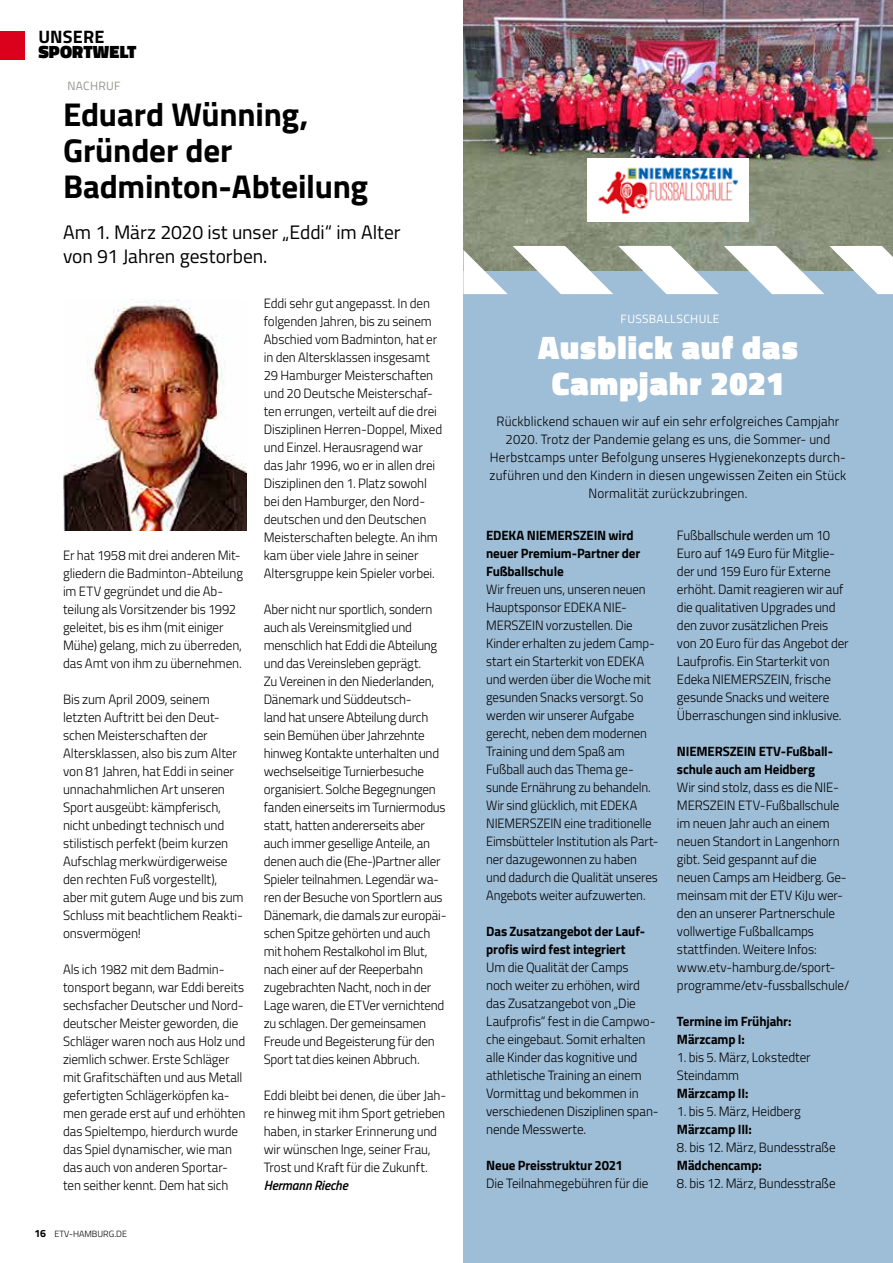
<style>
.page{position:relative;width:893px;height:1263px;background:#fff}
.page>*{position:absolute;margin:0;border:0;box-sizing:border-box;transform-origin:0 0}
.t1{font:700 33px/36px "Titillium Web";letter-spacing:-.005em;color:#000}
.t2{font:900 33px/36px "Titillium Web";letter-spacing:.035em;color:#fff;text-align:center}
.t3{font:19.5px/24px "Titillium Web";letter-spacing:-.005em;color:#000}
.t4{font:900 18px "Titillium Web";letter-spacing:.01em;color:#000}
.t5{font:700 18px "Titillium Web";letter-spacing:.01em;color:#000}
.t6{font:300 13.5px/18px "Titillium Web";letter-spacing:-.01em;color:#000}
.t7{font:300 13.5px/18px "Titillium Web";letter-spacing:-.01em;color:#000;scale:.95 1}
.t8{font:300 13.5px/18px "Titillium Web";letter-spacing:.01em;color:#000;text-align:center}
.t9{font:700 13.5px/18px "Titillium Web";letter-spacing:-.01em;color:#000}
.t10{font:italic 600 13.5px "Titillium Web";letter-spacing:-.01em;color:#000}
.t11{font:12px "Titillium Web";letter-spacing:.03em;color:#fff}
.t12{font:12px "Titillium Web";letter-spacing:.025em;color:#949691}
.t13{font:300 9px "Titillium Web";color:#000}
.s1{font-weight:700;font-size:10.5px}
</style>
<div class="page">
<img style="left:64px;top:299px;width:183px;height:232px">
<div style="left:464px;top:89px;width:429px;height:1174px;background:#9ebdd6"></div>
<img style="left:463px;top:0;width:430px;height:246px">
<svg style="left:463px;top:246px;width:430px;height:48px"></svg>
<div style="left:587px;top:159px;width:162px;height:63px;background:#fff"></div>
<img style="left:598px;top:167px;width:140px;height:47px">
<div style="left:0;top:31px;width:24px;height:28px;background:#db001b"></div>
<h3 class="t5" style="left:38px;top:23px;width:68px">UNSERE</h3>
<h3 class="t4" style="left:38px;top:39px;width:100px">SPORTWELT</h3>
<p class="t12" style="left:67px;top:77px;width:55px">NACHRUF</p>
<h1 class="t1" style="left:63px;top:95px;width:307px">Eduard Wünning,<br>Gründer der<br>Badminton-Abteilung</h1>
<h2 class="t3" style="left:63px;top:219px;width:339px">Am 1. März 2020 ist unser „Eddi“ im Alter von 91 Jahren gestorben.</h2>
<p class="t6" style="left:63px;top:545px;width:181px">Er hat 1958 mit drei anderen Mit&shy;gliedern die Badminton-Abteilung im ETV gegründet und die Ab&shy;teilung als Vorsitzender bis 1992 geleitet, bis es ihm (mit einiger<br>Mühe) gelang, mich zu überreden, das Amt von ihm zu übernehmen.</p>
<p class="t6" style="left:63px;top:689px;width:182px">Bis zum April 2009, seinem letzten Auftritt bei den Deut&shy;schen Meisterschaften der<br>Altersklassen, also bis zum Alter von 81 Jahren, hat Eddi in seiner unnachahmlichen Art unseren<br>Sport ausgeübt: kämpferisch, nicht unbedingt technisch und stilistisch perfekt (beim kurzen<br>Aufschlag merkwürdigerweise den rechten Fuß vorgestellt), aber mit gutem Auge und bis zum<br>Schluss mit beachtlichem Reakti&shy;onsvermögen!</p>
<p class="t6" style="left:63px;top:959px;width:184px">Als ich 1982 mit dem Badmin&shy;tonsport begann, war Eddi bereits sechsfacher Deutscher und Nord&shy;deutscher Meister geworden, die<br>Schläger waren noch aus Holz und ziemlich schwer. Erste Schläger mit Grafitschäften und aus Metall gefertigten Schlägerköpfen ka&shy;men gerade erst auf und erhöhten das Spieltempo, hierdurch wurde das Spiel dynamischer, wie man das auch von anderen Sportar&shy;ten seither kennt. Dem hat sich</p>
<p class="t13" style="left:34px;top:1227px;width:94px"><span class="s1">16</span> ETV-HAMBURG.DE</p>
<p class="t6" style="left:264px;top:293px;width:180px">Eddi sehr gut angepasst. In den folgenden Jahren, bis zu seinem<br>Abschied vom Badminton, hat er in den Altersklassen insgesamt<br>29 Hamburger Meisterschaften und 20 Deutsche Meisterschaf&shy;ten errungen, verteilt auf die drei<br>Disziplinen Herren-Doppel, Mixed und Einzel. Herausragend war das Jahr 1996, wo er in allen drei<br>Disziplinen den 1. Platz sowohl bei den Hamburger, den Nord&shy;deutschen und den Deutschen<br>Meisterschaften belegte. An ihm kam über viele Jahre in seiner<br>Altersgruppe kein Spieler vorbei.</p>
<p class="t6" style="left:264px;top:599px;width:184px">Aber nicht nur sportlich, sondern auch als Vereinsmitglied und menschlich hat Eddi die Abteilung und das Vereinsleben geprägt.<br>Zu Vereinen in den Niederlanden,<br>Dänemark und Süddeutsch-<br>land hat unsere Abteilung durch sein Bemühen über Jahrzehnte hinweg Kontakte unterhalten und wechselseitige Turnierbesuche organisiert. Solche Begegnungen fanden einerseits im Turniermodus statt, hatten andererseits aber auch immer gesellige Anteile, an denen auch die (Ehe-)Partner aller<br>Spieler teilnahmen. Legendär wa&shy;ren der Besuche von Sportlern aus<br>Dänemark, die damals zur europäi&shy;schen Spitze gehörten und auch mit hohem Restalkohol im Blut, nach einer auf der Reeperbahn zugebrachten Nacht, noch in der<br>Lage waren, die ETVer vernichtend zu schlagen. Der gemeinsamen<br>Freude und Begeisterung für den<br>Sport tat dies keinen Abbruch.</p>
<p class="t6" style="left:264px;top:1085px;width:184px">Eddi bleibt bei denen, die über Jah&shy;re hinweg mit ihm Sport getrieben haben, in starker Erinnerung und wir wünschen Inge, seiner Frau, Trost und Kraft für die Zukunft.</p>
<p class="t10" style="left:264px;top:1174px;width:86px">Hermann Rieche</p>
<p class="t11" style="left:621px;top:310px;width:100px">FUSSBALLSCHULE</p>
<h1 class="t2" style="left:538px;top:329px;width:261px">Ausblick auf das<br>Campjahr 2021</h1>
<p class="t8" style="left:490px;top:411px;width:358px">Rückblickend schauen wir auf ein sehr erfolgreiches Campjahr 2020. Trotz der Pandemie gelang es uns, die Sommer- und Herbstcamps unter Befolgung unseres Hygienekonzepts durch&shy;zuführen und den Kindern in diesen ungewissen Zeiten ein Stück Normalität zurückzubringen.</p>
<p class="t9" style="left:486px;top:526px;width:156px">EDEKA NIEMERSZEIN wird neuer Premium-Partner der<br>Fußballschule</p>
<p class="t7" style="left:486px;top:580px;width:183px">Wir freuen uns, unseren neuen<br>Hauptsponsor EDEKA NIE-<br>MERSZEIN vorzustellen. Die<br>Kinder erhalten zu jedem Camp&shy;start ein Starterkit von EDEKA und werden über die Woche mit gesunden Snacks versorgt. So werden wir unserer Aufgabe gerecht, neben dem modernen<br>Training und dem Spaß am<br>Fußball auch das Thema ge&shy;sunde Ernährung zu behandeln.<br>Wir sind glücklich, mit EDEKA<br>NIEMERSZEIN eine traditionelle<br>Eimsbütteler Institution als Part&shy;ner dazugewonnen zu haben und dadurch die Qualität unseres<br>Angebots weiter aufzuwerten.</p>
<p class="t9" style="left:486px;top:922px;width:160px">Das Zusatzangebot der Lauf&shy;profis wird fest integriert</p>
<p class="t6" style="left:486px;top:958px;width:174px">Um die Qualität der Camps<br>noch weiter zu erhöhen, wird das Zusatzangebot von „Die<br>Laufprofis“ fest in die Campwo&shy;che eingebaut. Somit erhalten alle Kinder das kognitive und athletische Training an einem<br>Vormittag und bekommen in verschiedenen Disziplinen span&shy;nende Messwerte.</p>
<p class="t9" style="left:486px;top:1156px;width:138px">Neue Preisstruktur 2021</p>
<p class="t6" style="left:486px;top:1174px;width:164px">Die Teilnahmegebühren für die</p>
<p class="t6" style="left:677px;top:526px;width:173px">Fußballschule werden um 10<br>Euro auf 149 Euro für Mitglie&shy;der und 159 Euro für Externe erhöht. Damit reagieren wir auf die qualitativen Upgrades und den zuvor zusätzlichen Preis von 20 Euro für das Angebot der<br>Laufprofis. Ein Starterkit von<br>Edeka NIEMERSZEIN, frische gesunde Snacks und weitere<br>Überraschungen sind inklusive.</p>
<p class="t9" style="left:677px;top:742px;width:158px">NIEMERSZEIN ETV-Fußball&shy;schule auch am Heidberg</p>
<p class="t6" style="left:677px;top:778px;width:174px">Wir sind stolz, dass es die NIE-<br>MERSZEIN ETV-Fußballschule im neuen Jahr auch an einem neuen Standort in Langenhorn gibt. Seid gespannt auf die neuen Camps am Heidberg. Ge&shy;meinsam mit der ETV KiJu wer&shy;den an unserer Partnerschule vollwertige Fußballcamps stattfinden. Weitere Infos: www.etv-hamburg.de/sport&shy;programme/etv-fussballschule/</p>
<p class="t9" style="left:677px;top:1012px;width:116px">Termine im Frühjahr:<br>Märzcamp I:</p>
<p class="t6" style="left:677px;top:1048px;width:135px">1. bis 5. März, Lokstedter<br>Steindamm</p>
<p class="t9" style="left:677px;top:1084px;width:73px">Märzcamp II:</p>
<p class="t6" style="left:677px;top:1102px;width:125px">1. bis 5. März, Heidberg</p>
<p class="t9" style="left:677px;top:1120px;width:76px">Märzcamp III:</p>
<p class="t6" style="left:677px;top:1138px;width:160px">8. bis 12. März, Bundesstraße</p>
<p class="t9" style="left:677px;top:1156px;width:86px">Mädchencamp:</p>
<p class="t6" style="left:677px;top:1174px;width:160px">8. bis 12. März, Bundesstraße</p>
</div>
